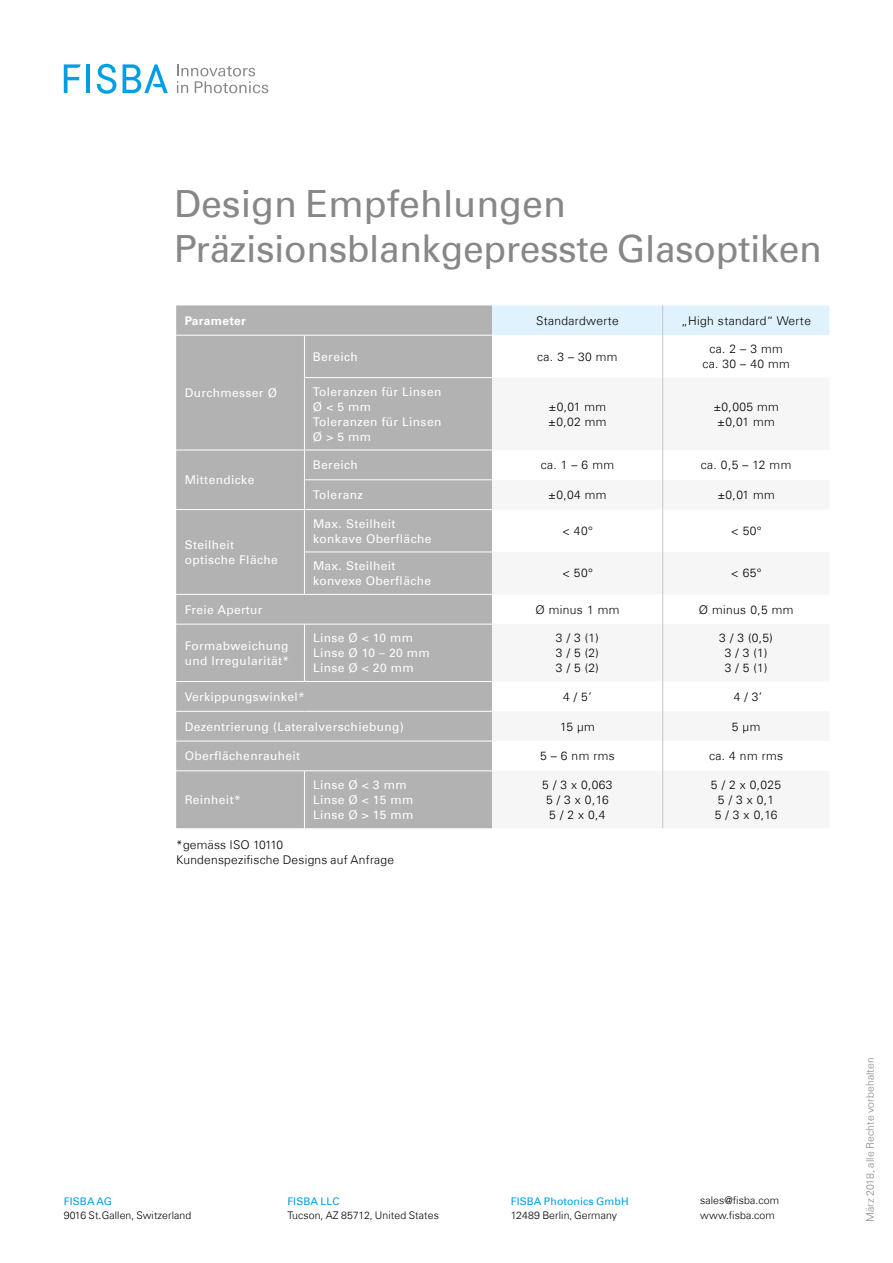
<style>
.page{position:relative;width:893px;height:1263px;background:#fff}
.page>*{position:absolute;margin:0;border:0;box-sizing:border-box;transform-origin:0 0}
.t1{font:37.5px/45px "Univers Com 55 Roman";letter-spacing:-.01em;color:#878787}
.t2{font:12px/15px "Univers Com 55 Roman";letter-spacing:.03em;color:#fff}
.t3{font:300 12px/15px "Univers Com 45";letter-spacing:.03em;color:#000;text-align:center}
.t4{font:700 12px "Univers Com 65";letter-spacing:.03em;color:#fff}
.t5{font:300 10.5px/14.4px "Univers Com 45";letter-spacing:.01em;color:#000}
.t6{font:10.5px "Univers Com 55 Roman";letter-spacing:.01em;color:#009fe3}
.t7{font:300 10.5px "Univers Com 45";letter-spacing:.01em;color:#878787}
</style>
<div class="page">
<div style="left:176px;top:305px;width:316px;height:523px;background:#b3b2b2"></div>
<div style="left:492px;top:305px;width:337px;height:30px;background:#dff2fd"></div>
<hr style="left:662px;top:305px;width:1px;height:30px;background:#c6c6c6">
<hr style="left:662px;top:335px;width:1px;height:43px;background:#c6c6c6">
<hr style="left:662px;top:378px;width:1px;height:72px;background:#c6c6c6">
<hr style="left:662px;top:450px;width:1px;height:30px;background:#c6c6c6">
<svg style="left:662px;top:480px;width:2px;height:29px"></svg>
<hr style="left:662px;top:509px;width:1px;height:43px;background:#c6c6c6">
<hr style="left:662px;top:552px;width:1px;height:42px;background:#c6c6c6">
<hr style="left:662px;top:594px;width:1px;height:30px;background:#c6c6c6">
<hr style="left:662px;top:624px;width:1px;height:57px;background:#c6c6c6">
<hr style="left:662px;top:681px;width:1px;height:30px;background:#c6c6c6">
<hr style="left:662px;top:711px;width:1px;height:30px;background:#c6c6c6">
<hr style="left:662px;top:741px;width:1px;height:30px;background:#c6c6c6">
<hr style="left:662px;top:771px;width:1px;height:57px;background:#c6c6c6">
<hr style="left:176px;top:335px;width:128px;height:1px;background:#fff">
<hr style="left:304px;top:335px;width:188px;height:1px;background:#fff">
<hr style="left:305px;top:377px;width:187px;height:1px;background:#fff">
<hr style="left:176px;top:450px;width:128px;height:1px;background:#fff">
<hr style="left:304px;top:450px;width:188px;height:1px;background:#fff">
<hr style="left:305px;top:479px;width:187px;height:1px;background:#fff">
<hr style="left:176px;top:509px;width:128px;height:1px;background:#fff">
<hr style="left:304px;top:509px;width:188px;height:1px;background:#fff">
<hr style="left:305px;top:552px;width:187px;height:1px;background:#fff">
<hr style="left:176px;top:594px;width:128px;height:1px;background:#fff">
<hr style="left:304px;top:594px;width:188px;height:1px;background:#fff">
<hr style="left:176px;top:624px;width:128px;height:1px;background:#fff">
<hr style="left:304px;top:624px;width:188px;height:1px;background:#fff">
<hr style="left:176px;top:681px;width:128px;height:1px;background:#fff">
<hr style="left:304px;top:681px;width:188px;height:1px;background:#fff">
<hr style="left:176px;top:711px;width:128px;height:1px;background:#fff">
<hr style="left:304px;top:711px;width:188px;height:1px;background:#fff">
<hr style="left:176px;top:741px;width:128px;height:1px;background:#fff">
<hr style="left:304px;top:741px;width:188px;height:1px;background:#fff">
<hr style="left:176px;top:770px;width:128px;height:1px;background:#fff">
<hr style="left:304px;top:770px;width:188px;height:1px;background:#fff">
<hr style="left:304px;top:335px;width:1px;height:43px;background:#fff">
<hr style="left:304px;top:378px;width:1px;height:72px;background:#fff">
<hr style="left:304px;top:450px;width:1px;height:30px;background:#fff">
<svg style="left:304px;top:480px;width:1px;height:29px"></svg>
<hr style="left:304px;top:510px;width:1px;height:42px;background:#fff">
<hr style="left:304px;top:552px;width:1px;height:42px;background:#fff">
<hr style="left:304px;top:624px;width:1px;height:57px;background:#fff">
<hr style="left:304px;top:771px;width:1px;height:57px;background:#fff">
<svg style="left:177px;top:64px;width:91px;height:29px"></svg>
<hr style="left:86px;top:64px;width:4px;height:29px;background:#009fe3">
<svg style="left:64px;top:64px;width:17px;height:29px"></svg>
<svg style="left:97px;top:64px;width:19px;height:30px"></svg>
<svg style="left:123px;top:64px;width:45px;height:29px"></svg>
<h1 class="t1" style="left:174px;top:181px;width:649px">Design Empfehlungen<br>Präzisionsblankgepresste Glasoptiken</h1>
<p class="t4" style="left:185px;top:313px;width:63px">Parameter</p>
<p class="t3" style="left:536px;top:313px;width:84px">Standardwerte</p>
<p class="t3" style="left:681px;top:313px;width:131px">„High standard“ Werte</p>
<p class="t2" style="left:185px;top:385px;width:94px">Durchmesser Ø</p>
<p class="t2" style="left:185px;top:472px;width:71px">Mittendicke</p>
<p class="t2" style="left:185px;top:537px;width:95px">Steilheit optische Fläche</p>
<p class="t2" style="left:313px;top:349px;width:46px">Bereich</p>
<p class="t3" style="left:537px;top:349px;width:82px">ca. 3 – 30 mm</p>
<p class="t3" style="left:702px;top:341px;width:89px">ca. 2 – 3 mm ca. 30 – 40 mm</p>
<p class="t2" style="left:313px;top:384px;width:130px">Toleranzen für Linsen<br>Ø &lt; 5 mm<br>Toleranzen für Linsen<br>Ø &gt; 5 mm</p>
<p class="t3" style="left:548px;top:399px;width:60px;text-align:left">±0,01 mm ±0,02 mm</p>
<p class="t3" style="left:713px;top:399px;width:67px">±0,005 mm ±0,01 mm</p>
<p class="t2" style="left:313px;top:457px;width:46px">Bereich</p>
<p class="t3" style="left:541px;top:457px;width:75px">ca. 1 – 6 mm</p>
<p class="t3" style="left:701px;top:457px;width:92px">ca. 0,5 – 12 mm</p>
<p class="t2" style="left:313px;top:487px;width:51px">Toleranz</p>
<p class="t3" style="left:548px;top:487px;width:60px">±0,04 mm</p>
<p class="t3" style="left:717px;top:487px;width:59px">±0,01 mm</p>
<p class="t2" style="left:313px;top:516px;width:120px">Max. Steilheit konkave Oberfläche</p>
<p class="t3" style="left:562px;top:523px;width:32px">&lt; 40°</p>
<p class="t3" style="left:731px;top:523px;width:32px">&lt; 50°</p>
<p class="t2" style="left:313px;top:558px;width:120px">Max. Steilheit konvexe Oberfläche</p>
<p class="t3" style="left:562px;top:566px;width:32px">&lt; 50°</p>
<p class="t3" style="left:731px;top:566px;width:32px">&lt; 65°</p>
<p class="t2" style="left:185px;top:602px;width:79px">Freie Apertur</p>
<p class="t3" style="left:535px;top:602px;width:85px">Ø minus 1 mm</p>
<p class="t3" style="left:699px;top:602px;width:96px">Ø minus 0,5 mm</p>
<p class="t2" style="left:185px;top:638px;width:106px">Formabweichung und Irregularität*</p>
<p class="t2" style="left:313px;top:630px;width:118px">Linse Ø &lt; 10 mm<br>Linse Ø 10 – 20 mm<br>Linse Ø &lt; 20 mm</p>
<p class="t3" style="left:556px;top:630px;width:44px;text-align:justify">3 / 3 (1)<br>3 / 5 (2)<br>3 / 5 (2)</p>
<p class="t3" style="left:719px;top:630px;width:55px">3 / 3 (0,5)<br>3 / 3 (1)<br>3 / 5 (1)</p>
<p class="t2" style="left:185px;top:689px;width:122px">Verkippungswinkel*</p>
<p class="t3" style="left:563px;top:689px;width:30px">4 / 5’</p>
<p class="t3" style="left:734px;top:689px;width:30px">4 / 3’</p>
<p class="t2" style="left:185px;top:719px;width:221px">Dezentrierung (Lateralverschiebung)</p>
<p class="t3" style="left:560px;top:719px;width:36px">15 µm</p>
<p class="t3" style="left:732px;top:719px;width:30px">5 µm</p>
<p class="t2" style="left:185px;top:748px;width:117px">Oberflächenrauheit</p>
<p class="t3" style="left:540px;top:748px;width:76px">5 – 6 nm rms</p>
<p class="t3" style="left:709px;top:748px;width:75px">ca. 4 nm rms</p>
<p class="t2" style="left:185px;top:792px;width:57px">Reinheit*</p>
<p class="t2" style="left:313px;top:777px;width:102px">Linse Ø &lt; 3 mm<br>Linse Ø &lt; 15 mm<br>Linse Ø &gt; 15 mm</p>
<p class="t3" style="left:542px;top:777px;width:72px">5 / 3 x 0,063<br>5 / 3 x 0,16<br>5 / 2 x 0,4</p>
<p class="t3" style="left:711px;top:777px;width:72px">5 / 2 x 0,025<br>5 / 3 x 0,1<br>5 / 3 x 0,16</p>
<p class="t3" style="left:176px;top:837px;width:219px;text-align:left">*gemäss ISO 10110<br>Kundenspezifische Designs auf Anfrage</p>
<p class="t6" style="left:64px;top:1195px;width:50px">FISBA AG</p>
<p class="t5" style="left:64px;top:1208px;width:129px">9016 St.Gallen, Switzerland</p>
<p class="t6" style="left:287px;top:1195px;width:54px">FISBA LLC</p>
<p class="t5" style="left:287px;top:1208px;width:153px">Tucson, AZ 85712, United States</p>
<p class="t6" style="left:511px;top:1195px;width:119px">FISBA Photonics GmbH</p>
<p class="t5" style="left:511px;top:1208px;width:108px">12489 Berlin, Germany</p>
<p class="t5" style="left:700px;top:1193px;width:81px">sales@fisba.com www.fisba.com</p>
<p class="t7" style="left:863px;top:1222px;width:166px;rotate:-90deg">März 2018, alle Rechte vorbehalten</p>
</div>
